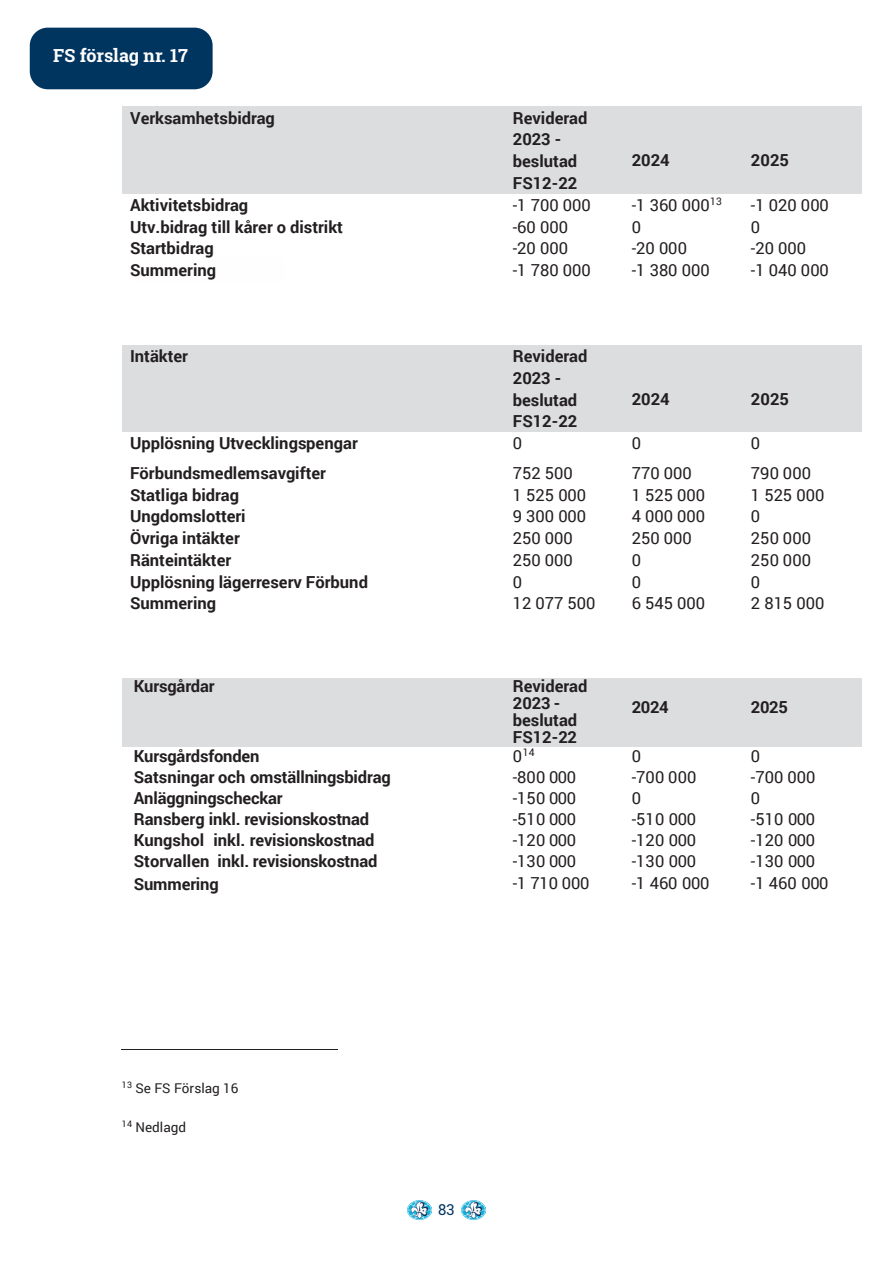
<style>
.page{position:relative;width:893px;height:1263px;background:#fff}
.page>*{position:absolute;margin:0;border:0;box-sizing:border-box;transform-origin:0 0}
.t1{font:700 18px "Roboto Slab";color:#fff}
.t2{font:700 16.5px/21.8px "Roboto";color:#231f20}
.t3{font:16.5px "Roboto";color:#231f20}
.t4{font:15px "Roboto Slab";color:#003560}
.t5{font:13.5px "Roboto";color:#231f20}
.t6{font:10.5px "Roboto";color:#231f20}
.s1{font-size:16.5px}
</style>
<div class="page">
<div style="left:30px;top:28px;width:183px;height:61px;background:#003560;border-radius:18px"></div>
<img style="left:407px;top:1200px;width:25px;height:20px">
<img style="left:462px;top:1200px;width:24px;height:19px">
<div style="left:122px;top:106px;width:383px;height:87px;background:#dcdddf"></div>
<div style="left:505px;top:106px;width:119px;height:87px;background:#dcdddf"></div>
<div style="left:624px;top:106px;width:119px;height:87px;background:#dcdddf"></div>
<div style="left:743px;top:106px;width:119px;height:87px;background:#dcdddf"></div>
<div style="left:122px;top:345px;width:383px;height:87px;background:#dcdddf"></div>
<div style="left:505px;top:345px;width:119px;height:87px;background:#dcdddf"></div>
<div style="left:624px;top:345px;width:119px;height:87px;background:#dcdddf"></div>
<div style="left:743px;top:345px;width:119px;height:87px;background:#dcdddf"></div>
<div style="left:122px;top:678px;width:383px;height:68px;background:#dcdddf"></div>
<div style="left:505px;top:678px;width:119px;height:68px;background:#dcdddf"></div>
<div style="left:624px;top:678px;width:119px;height:68px;background:#dcdddf"></div>
<div style="left:743px;top:678px;width:119px;height:68px;background:#dcdddf"></div>
<hr style="left:122px;top:1049px;width:216px;height:1px;background:#231f20">
<p class="t1" style="left:53px;top:43px;width:136px">FS förslag nr. 17</p>
<p class="t2" style="left:130px;top:106px;width:146px">Verksamhetsbidrag</p>
<p class="t2" style="left:513px;top:106px;width:76px">Reviderad<br>2023 - beslutad<br>FS12-22</p>
<p class="t2" style="left:632px;top:149px;width:39px">2024</p>
<p class="t2" style="left:751px;top:149px;width:39px">2025</p>
<p class="t2" style="left:130px;top:193px;width:120px">Aktivitetsbidrag</p>
<p class="t3" style="left:513px;top:193px;width:79px">-1 700 000</p>
<p class="t3" style="left:632px;top:193px;width:92px">-1 360 000<sup>13</sup></p>
<p class="t3" style="left:751px;top:193px;width:79px">-1 020 000</p>
<p class="t2" style="left:130px;top:215px;width:214px">Utv.bidrag till kårer o distrikt</p>
<p class="t3" style="left:513px;top:215px;width:57px">-60 000</p>
<p class="t3" style="left:632px;top:215px;width:11px">0</p>
<p class="t3" style="left:751px;top:215px;width:11px">0</p>
<p class="t2" style="left:130px;top:237px;width:85px">Startbidrag</p>
<p class="t3" style="left:513px;top:237px;width:57px">-20 000</p>
<p class="t3" style="left:632px;top:237px;width:57px">-20 000</p>
<p class="t3" style="left:751px;top:237px;width:57px">-20 000</p>
<p class="t2" style="left:130px;top:259px;width:88px">Summering</p>
<p class="t3" style="left:513px;top:259px;width:79px">-1 780 000</p>
<p class="t3" style="left:632px;top:259px;width:79px">-1 380 000</p>
<p class="t3" style="left:751px;top:259px;width:79px">-1 040 000</p>
<p class="t2" style="left:130px;top:345px;width:60px">Intäkter</p>
<p class="t2" style="left:513px;top:345px;width:76px">Reviderad<br>2023 - beslutad<br>FS12-22</p>
<p class="t2" style="left:632px;top:388px;width:39px">2024</p>
<p class="t2" style="left:751px;top:388px;width:39px">2025</p>
<p class="t2" style="left:130px;top:432px;width:229px">Upplösning Utvecklingspengar</p>
<p class="t3" style="left:513px;top:432px;width:11px">0</p>
<p class="t3" style="left:632px;top:432px;width:11px">0</p>
<p class="t3" style="left:751px;top:432px;width:11px">0</p>
<p class="t2" style="left:130px;top:462px;width:197px">Förbundsmedlemsavgifter</p>
<p class="t3" style="left:513px;top:461px;width:62px">752 500</p>
<p class="t3" style="left:632px;top:461px;width:62px">770 000</p>
<p class="t3" style="left:751px;top:461px;width:62px">790 000</p>
<p class="t2" style="left:130px;top:483px;width:111px">Statliga bidrag</p>
<p class="t3" style="left:513px;top:483px;width:75px">1 525 000</p>
<p class="t3" style="left:632px;top:483px;width:75px">1 525 000</p>
<p class="t3" style="left:751px;top:483px;width:75px">1 525 000</p>
<p class="t2" style="left:130px;top:505px;width:117px">Ungdomslotteri</p>
<p class="t3" style="left:513px;top:505px;width:75px">9 300 000</p>
<p class="t3" style="left:632px;top:505px;width:75px">4 000 000</p>
<p class="t3" style="left:751px;top:505px;width:11px">0</p>
<p class="t2" style="left:130px;top:527px;width:111px">Övriga intäkter</p>
<p class="t3" style="left:513px;top:527px;width:62px">250 000</p>
<p class="t3" style="left:632px;top:527px;width:62px">250 000</p>
<p class="t3" style="left:751px;top:527px;width:62px">250 000</p>
<p class="t2" style="left:130px;top:548px;width:103px">Ränteintäkter</p>
<p class="t3" style="left:513px;top:548px;width:62px">250 000</p>
<p class="t3" style="left:632px;top:548px;width:11px">0</p>
<p class="t3" style="left:751px;top:548px;width:62px">250 000</p>
<p class="t2" style="left:130px;top:570px;width:239px">Upplösning lägerreserv Förbund</p>
<p class="t3" style="left:513px;top:570px;width:11px">0</p>
<p class="t3" style="left:632px;top:570px;width:11px">0</p>
<p class="t3" style="left:751px;top:570px;width:11px">0</p>
<p class="t2" style="left:130px;top:592px;width:88px">Summering</p>
<p class="t3" style="left:513px;top:592px;width:84px">12 077 500</p>
<p class="t3" style="left:632px;top:592px;width:75px">6 545 000</p>
<p class="t3" style="left:751px;top:592px;width:75px">2 815 000</p>
<p class="t2" style="left:134px;top:675px;width:82px">Kursgårdar</p>
<p class="t2" style="left:513px;top:677px;width:76px;line-height:17px">Reviderad<br>2023 - beslutad<br>FS12-22</p>
<p class="t2" style="left:632px;top:696px;width:39px">2024</p>
<p class="t2" style="left:751px;top:696px;width:39px">2025</p>
<p class="t2" style="left:134px;top:744px;width:127px">Kursgårdsfonden</p>
<p class="t6" style="left:513px;top:745px;width:23px"><span class="s1">0</span>14</p>
<p class="t3" style="left:632px;top:744px;width:11px">0</p>
<p class="t3" style="left:751px;top:744px;width:11px">0</p>
<p class="t2" style="left:134px;top:766px;width:258px">Satsningar och omställningsbidrag</p>
<p class="t3" style="left:513px;top:765px;width:65px">-800 000</p>
<p class="t3" style="left:632px;top:765px;width:66px">-700 000</p>
<p class="t3" style="left:751px;top:765px;width:66px">-700 000</p>
<p class="t2" style="left:134px;top:786px;width:150px">Anläggningscheckar</p>
<p class="t3" style="left:513px;top:786px;width:65px">-150 000</p>
<p class="t3" style="left:632px;top:786px;width:11px">0</p>
<p class="t3" style="left:751px;top:786px;width:11px">0</p>
<p class="t2" style="left:134px;top:807px;width:237px">Ransberg inkl. revisionskostnad</p>
<p class="t3" style="left:513px;top:807px;width:65px">-510 000</p>
<p class="t3" style="left:632px;top:807px;width:66px">-510 000</p>
<p class="t3" style="left:751px;top:807px;width:66px">-510 000</p>
<p class="t2" style="left:134px;top:829px;width:242px">Kungshol inkl. revisionskostnad</p>
<p class="t3" style="left:513px;top:828px;width:65px">-120 000</p>
<p class="t3" style="left:632px;top:828px;width:66px">-120 000</p>
<p class="t3" style="left:751px;top:828px;width:66px">-120 000</p>
<p class="t2" style="left:134px;top:849px;width:245px">Storvallen inkl. revisionskostnad</p>
<p class="t3" style="left:513px;top:849px;width:65px">-130 000</p>
<p class="t3" style="left:632px;top:849px;width:66px">-130 000</p>
<p class="t3" style="left:751px;top:849px;width:66px">-130 000</p>
<p class="t2" style="left:134px;top:873px;width:86px">Summering</p>
<p class="t3" style="left:513px;top:871px;width:78px">-1 710 000</p>
<p class="t3" style="left:632px;top:871px;width:79px">-1 460 000</p>
<p class="t3" style="left:751px;top:871px;width:79px">-1 460 000</p>
<p class="t5" style="left:122px;top:1079px;width:118px"><sup>13</sup> Se FS Förslag 16</p>
<p class="t5" style="left:122px;top:1118px;width:66px"><sup>14</sup> Nedlagd</p>
<p class="t4" style="left:438px;top:1199px;width:18px">83</p>
</div>
